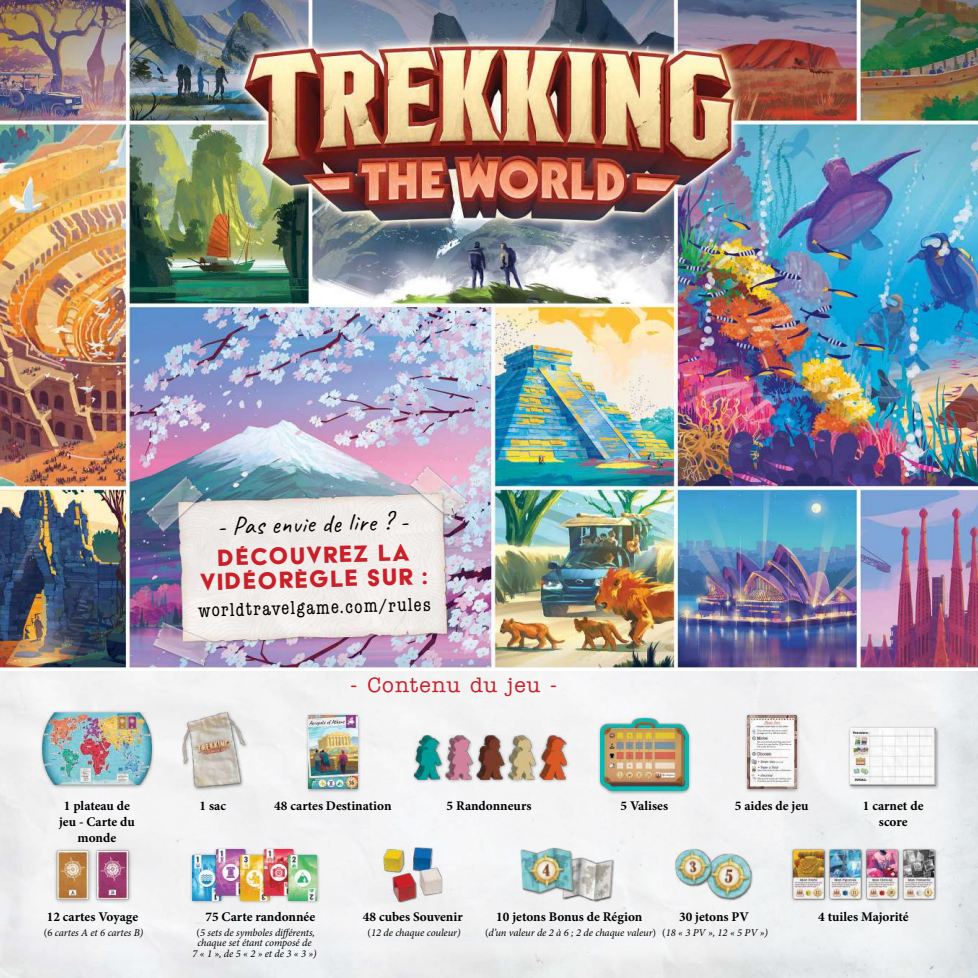
<style>
.page{position:relative;width:978px;height:978px;background:#fff}
.page>*{position:absolute;margin:0;border:0;box-sizing:border-box;transform-origin:0 0}
.t1{font:27px/24px "Acier BAT Text Solid";color:#c9202a;text-align:center}
.t2{font:25.5px "Caveat";color:#000}
.t3{font:500 21px "American Typewriter ITC Pro";letter-spacing:.05em;color:#c9202a}
.t4{font:condensed 18.75px "American Typewriter ITC Pro";color:#000}
.t5{font:700 13.2px/15.9px "Minion Pro";color:#000;text-align:center}
.t6{font:italic 10.5px/10.5px "Minion Pro";letter-spacing:-.005em;color:#000;text-align:center}
.s1{font-style:normal}
</style>
<div class="page">
<div style="left:15px;top:15px;width:948px;height:948px;background:#f2f2f3"></div>
<img style="left:0;top:0;width:978px;height:670px">
<div style="left:40px;top:710px;width:115px;height:79px;background:#000;opacity:.4"></div>
<img style="left:43px;top:712px;width:108px;height:73px">
<img style="left:182px;top:711px;width:65px;height:80px">
<div style="left:384px;top:847px;width:59px;height:56px;background:#000;opacity:.4"></div>
<img style="left:384px;top:848px;width:58px;height:53px">
<div style="left:53px;top:847px;width:80px;height:57px;background:#000;opacity:.4"></div>
<img style="left:56px;top:850px;width:73px;height:49px">
<div style="left:790px;top:847px;width:148px;height:55px;background:#000;opacity:.4"></div>
<img style="left:792px;top:849px;width:143px;height:51px">
<div style="left:562px;top:857px;width:53px;height:46px;background:#000;opacity:.6"></div>
<img style="left:563px;top:857px;width:50px;height:45px">
<div style="left:520px;top:847px;width:55px;height:49px;background:#000;opacity:.4"></div>
<img style="left:521px;top:847px;width:52px;height:47px">
<img style="left:709px;top:853px;width:44px;height:48px">
<div style="left:674px;top:848px;width:40px;height:40px;background:#000;opacity:.4"></div>
<img style="left:674px;top:848px;width:39px;height:39px">
<div style="left:190px;top:847px;width:130px;height:57px;background:#000;opacity:.4"></div>
<img style="left:193px;top:849px;width:124px;height:51px">
<div style="left:848px;top:726px;width:92px;height:64px;background:#000;opacity:.4"></div>
<img style="left:850px;top:728px;width:86px;height:58px">
<div style="left:306px;top:713px;width:55px;height:80px;background:#000;opacity:.4"></div>
<img style="left:308px;top:715px;width:49px;height:74px">
<div style="left:744px;top:713px;width:56px;height:80px;background:#000;opacity:.4"></div>
<img style="left:747px;top:715px;width:49px;height:74px">
<div style="left:598px;top:716px;width:94px;height:79px;background:#000;opacity:.4"></div>
<img style="left:600px;top:718px;width:88px;height:73px">
<div style="left:411px;top:733px;width:159px;height:51px;background:#000;opacity:.4"></div>
<img style="left:414px;top:736px;width:152px;height:43px">
<h2 class="t2" style="left:217px;top:509px;width:193px;rotate:-1deg">- Pas envie de lire ? -</h2>
<h1 class="t1" style="left:199px;top:547px;width:229px;rotate:-2deg">Découvrez la vidéorègle sur :</h1>
<h3 class="t4" style="left:198px;top:599px;width:234px;rotate:-1deg">worldtravelgame.com/rules</h3>
<p class="t5" style="left:59px;top:797px;width:77px">1 plateau de jeu - Carte du monde</p>
<p class="t5" style="left:200px;top:797px;width:28px">1 sac</p>
<h3 class="t3" style="left:351px;top:672px;width:208px">- Contenu du jeu -</h3>
<p class="t5" style="left:274px;top:797px;width:119px">48 cartes Destination</p>
<p class="t5" style="left:447px;top:797px;width:86px">5 Randonneurs</p>
<p class="t5" style="left:620px;top:797px;width:49px">5 Valises</p>
<p class="t5" style="left:735px;top:797px;width:75px">5 aides de jeu</p>
<p class="t5" style="left:863px;top:797px;width:62px">1 carnet de score</p>
<p class="t5" style="left:47px;top:908px;width:93px">12 cartes Voyage</p>
<p class="t6" style="left:44px;top:927px;width:101px"><span class="s1">(6</span> cartes A et 6 cartes B)</p>
<p class="t5" style="left:205px;top:908px;width:111px">75 Carte randonnée</p>
<p class="t6" style="left:192px;top:927px;width:126px"><span class="s1">(</span>5 sets de symboles différents, chaque set étant composé de<br>7 « 1 », de 5 « 2 » et de 3 « 3 »)</p>
<p class="t5" style="left:363px;top:908px;width:101px">48 cubes Souvenir</p>
<p class="t6" style="left:367px;top:927px;width:95px"><span class="s1">(</span>12 de chaque couleur)</p>
<p class="t5" style="left:496px;top:908px;width:148px">10 jetons Bonus de Région</p>
<p class="t5" style="left:818px;top:908px;width:92px">4 tuiles Majorité</p>
<p class="t6" style="left:485px;top:927px;width:173px"><span class="s1">(</span>d’un valeur de 2 à 6 ; 2 de chaque valeur<span class="s1">)</span></p>
<p class="t5" style="left:679px;top:908px;width:71px">30 jetons PV</p>
<p class="t6" style="left:662px;top:927px;width:107px"><span class="s1">(</span>18 « 3 PV », 12 « 5 PV »)</p>
</div>
